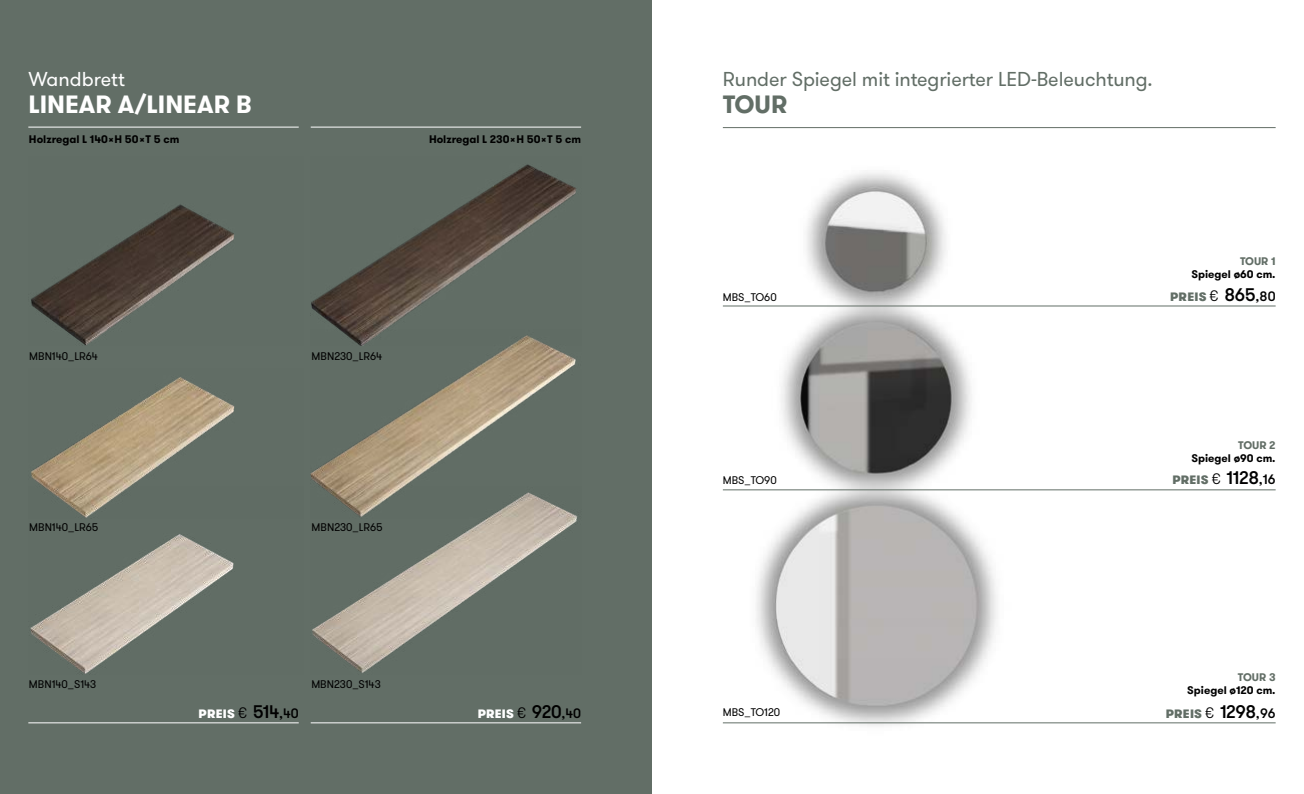
<style>
.page{position:relative;width:1304px;height:794px;background:#fff}
.page>*{position:absolute;margin:0;border:0;box-sizing:border-box;transform-origin:0 0}
.t1{font:700 25px "GT Walsheim";color:#fff}
.t2{font:700 25px "GT Walsheim";color:#626e66}
.t3{font:20px "GT Walsheim";letter-spacing:-.005em;color:#626e66}
.t4{font:20px "GT Walsheim";color:#fff}
.t5{font:900 12.2px "GT Walsheim";letter-spacing:.02em;color:#626e66}
.t6{font:900 12.2px "GT Walsheim";letter-spacing:.02em;color:#fff}
.t7{font:11px "GT Walsheim";color:#000}
.t8{font:700 11px "GT Walsheim";color:#000}
.t9{font:700 11px "GT Walsheim";color:#626e66}
.s1{font-weight:300;font-size:15.2px;color:#000}
.s2{font-weight:500;font-size:18.2px;color:#000}
.s3{font-weight:500;font-size:13.7px;color:#000}
</style>
<div class="page">
<img style="left:741px;top:172px;width:279px;height:554px">
<div style="left:0;top:0;width:652px;height:794px;background:#626e66"></div>
<img style="left:30px;top:534px;width:204px;height:140px">
<img style="left:312px;top:518px;width:265px;height:155px">
<img style="left:31px;top:377px;width:204px;height:141px">
<img style="left:311px;top:345px;width:266px;height:173px">
<hr style="left:28px;top:127px;width:271px;height:1px;background:#fff">
<hr style="left:311px;top:127px;width:270px;height:1px;background:#fff">
<hr style="left:28px;top:722px;width:271px;height:1px;background:#fff">
<hr style="left:311px;top:722px;width:270px;height:1px;background:#fff">
<img style="left:31px;top:204px;width:203px;height:141px">
<img style="left:311px;top:164px;width:265px;height:181px">
<hr style="left:723px;top:306px;width:553px;height:1px;background:#626e66">
<hr style="left:723px;top:489px;width:553px;height:1px;background:#626e66">
<hr style="left:723px;top:722px;width:553px;height:1px;background:#626e66">
<hr style="left:723px;top:127px;width:553px;height:1px;background:#626e66">
<h2 class="t4" style="left:28px;top:66px;width:98px">Wandbrett</h2>
<h1 class="t1" style="left:28px;top:88px;width:225px">LINEAR A/LINEAR B</h1>
<p class="t8" style="left:29px;top:132px;width:152px">Holzregal L 140×H 50×T 5 cm</p>
<p class="t8" style="left:429px;top:132px;width:154px">Holzregal L 230×H 50×T 5 cm</p>
<p class="t7" style="left:29px;top:350px;width:70px">MBN140_LR64</p>
<p class="t7" style="left:312px;top:350px;width:72px">MBN230_LR64</p>
<p class="t7" style="left:29px;top:520px;width:71px">MBN140_LR65</p>
<p class="t7" style="left:312px;top:520px;width:73px">MBN230_LR65</p>
<p class="t7" style="left:29px;top:677px;width:69px">MBN140_S143</p>
<p class="t7" style="left:311px;top:677px;width:71px">MBN230_S143</p>
<p class="t6" style="left:199px;top:705px;width:102px">PREIS <span class="s1">€</span> <span class="s2">514</span><span class="s3">,40</span></p>
<p class="t6" style="left:478px;top:705px;width:105px">PREIS <span class="s1">€</span> <span class="s2">920</span><span class="s3">,40</span></p>
<h2 class="t3" style="left:723px;top:66px;width:431px">Runder Spiegel mit integrierter LED-Beleuchtung.</h2>
<h1 class="t2" style="left:723px;top:88px;width:66px">TOUR</h1>
<p class="t7" style="left:723px;top:290px;width:55px">MBS_TO60</p>
<p class="t7" style="left:723px;top:473px;width:55px">MBS_TO90</p>
<p class="t9" style="left:1240px;top:254px;width:37px">TOUR 1</p>
<p class="t8" style="left:1191px;top:267px;width:86px">Spiegel ø60 cm.</p>
<p class="t5" style="left:1170px;top:289px;width:107px">PREIS <span class="s1">€</span> <span class="s2">865</span><span class="s3">,80</span></p>
<p class="t9" style="left:1238px;top:437px;width:39px">TOUR 2</p>
<p class="t8" style="left:1191px;top:451px;width:86px">Spiegel ø90 cm.</p>
<p class="t5" style="left:1172px;top:471px;width:105px">PREIS <span class="s1">€</span> <span class="s2">1128</span><span class="s3">,16</span></p>
<p class="t7" style="left:723px;top:705px;width:59px">MBS_TO120</p>
<p class="t9" style="left:1238px;top:669px;width:39px">TOUR 3</p>
<p class="t8" style="left:1187px;top:683px;width:90px">Spiegel ø120 cm.</p>
<p class="t5" style="left:1166px;top:705px;width:111px">PREIS <span class="s1">€</span> <span class="s2">1298</span><span class="s3">,96</span></p>
</div>
